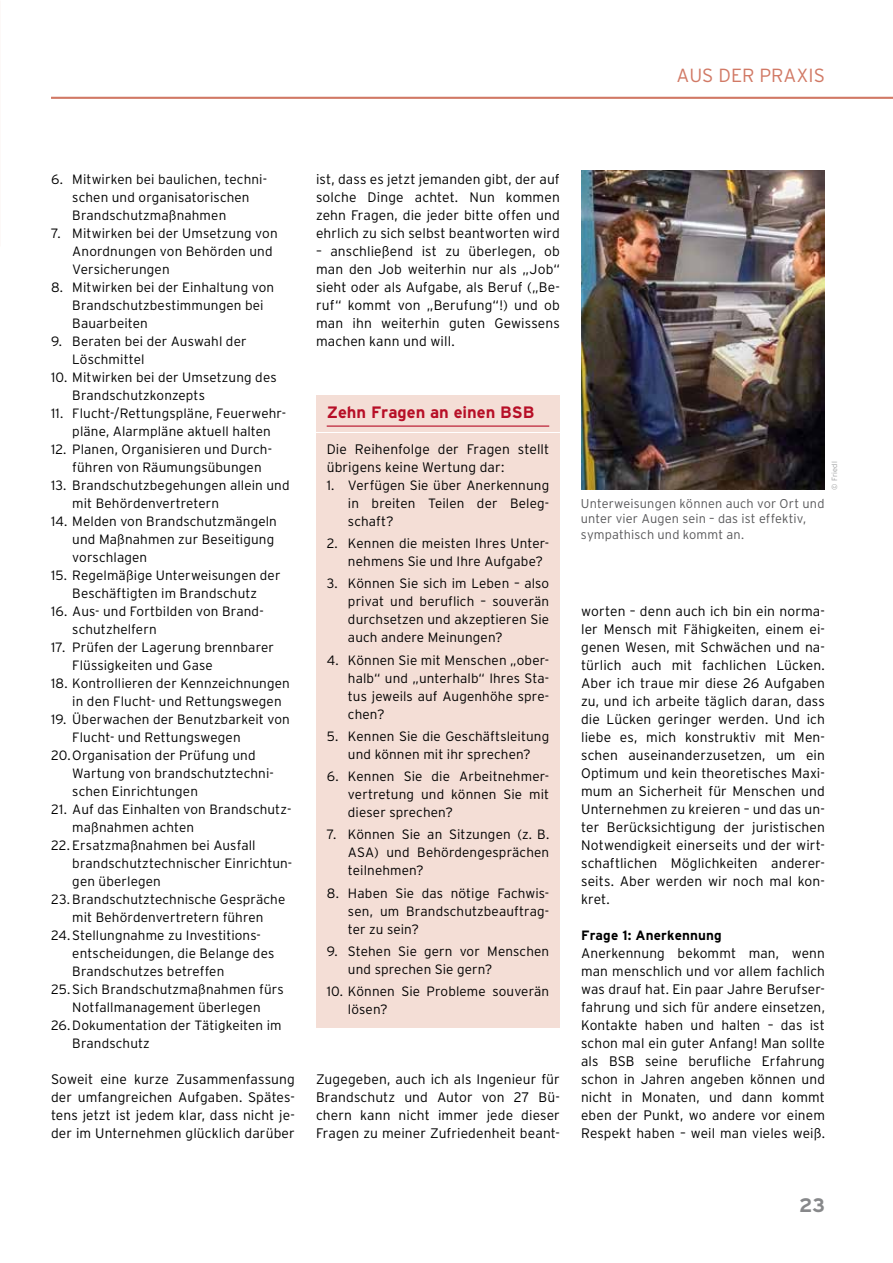
<style>
.page{position:relative;width:893px;height:1263px;background:#fff}
.page>*{position:absolute;margin:0;border:0;box-sizing:border-box;transform-origin:0 0}
.t1{font:700 19.5px "Interstate CV";color:#87888a}
.t2{font:19.05px "Interstate CV Light";color:#d17965}
.t3{font:700 16.5px "Interstate CV";color:#b70f27}
.t4{font:13.8px/18px "Interstate CV Light";letter-spacing:.005em;color:#000;text-align:justify}
.t5{font:13.5px/18px "Interstate CV Light";letter-spacing:.01em;color:#000}
.t6{font:700 13.5px "Interstate CV";letter-spacing:.01em;color:#000}
.t7{font:12.75px/15.8px "Interstate CV Light";letter-spacing:.01em;color:#58585a}
.t8{font:7.5px "Interstate CV Light";letter-spacing:.02em;color:#9c9e9f}
</style>
<div class="page">
<hr style="left:51px;top:97px;width:842px;height:2px;background:#d17965">
<div style="left:316px;top:395px;width:244px;height:37px;background:#f4ded6"></div>
<hr style="left:327px;top:425px;width:222px;height:2px;background:#b70f27">
<div style="left:316px;top:433px;width:244px;height:52px;background:#f4ded6"></div>
<div style="left:316px;top:469px;width:244px;height:70px;background:#f4ded6"></div>
<div style="left:316px;top:528px;width:244px;height:51px;background:#f4ded6"></div>
<div style="left:316px;top:568px;width:244px;height:88px;background:#f4ded6"></div>
<div style="left:316px;top:644px;width:244px;height:88px;background:#f4ded6"></div>
<div style="left:316px;top:720px;width:244px;height:52px;background:#f4ded6"></div>
<div style="left:316px;top:761px;width:244px;height:69px;background:#f4ded6"></div>
<div style="left:316px;top:819px;width:244px;height:70px;background:#f4ded6"></div>
<div style="left:316px;top:877px;width:244px;height:70px;background:#f4ded6"></div>
<div style="left:316px;top:935px;width:244px;height:52px;background:#f4ded6"></div>
<div style="left:316px;top:976px;width:244px;height:51px;background:#f4ded6"></div>
<img style="left:581px;top:171px;width:244px;height:319px">
<h2 class="t2" style="left:676px;top:64px;width:150px">AUS DER PRAXIS</h2>
<p class="t5" style="left:72px;top:170px;width:196px;text-indent:-21px">6. Mitwirken bei baulichen, techni&shy;schen und organisatorischen<br>Brandschutzmaßnahmen</p>
<p class="t5" style="left:72px;top:224px;width:207px;text-indent:-21px">7. Mitwirken bei der Umsetzung von<br>Anordnungen von Behörden und<br>Versicherungen</p>
<p class="t5" style="left:72px;top:278px;width:203px;text-indent:-21px">8. Mitwirken bei der Einhaltung von<br>Brandschutzbestimmungen bei<br>Bauarbeiten</p>
<p class="t5" style="left:72px;top:332px;width:176px;text-indent:-21px">9. Beraten bei der Auswahl der<br>Löschmittel</p>
<p class="t5" style="left:72px;top:368px;width:206px;text-indent:-21px">10. Mitwirken bei der Umsetzung des<br>Brandschutzkonzepts</p>
<p class="t5" style="left:51px;top:404px;width:236px;text-align:center">11. Flucht-/Rettungspläne, Feuerwehr&shy;pläne, Alarmpläne aktuell halten</p>
<p class="t5" style="left:72px;top:440px;width:200px;text-indent:-21px">12. Planen, Organisieren und Durch&shy;führen von Räumungsübungen</p>
<p class="t5" style="left:72px;top:476px;width:219px;text-indent:-21px">13. Brandschutzbegehungen allein und mit Behördenvertretern</p>
<p class="t5" style="left:72px;top:512px;width:206px;text-indent:-21px">14. Melden von Brandschutzmängeln und Maßnahmen zur Beseitigung vorschlagen</p>
<p class="t5" style="left:51px;top:566px;width:231px;text-align:center">15. Regelmäßige Unterweisungen der<br>Beschäftigten im Brandschutz</p>
<p class="t5" style="left:72px;top:602px;width:193px;text-indent:-21px">16. Aus- und Fortbilden von Brand&shy;schutzhelfern</p>
<p class="t5" style="left:72px;top:638px;width:203px;text-indent:-21px">17. Prüfen der Lagerung brennbarer<br>Flüssigkeiten und Gase</p>
<p class="t5" style="left:72px;top:674px;width:219px;text-indent:-21px">18. Kontrollieren der Kennzeichnungen in den Flucht- und Rettungswegen</p>
<p class="t5" style="left:51px;top:710px;width:240px">19. Überwachen der Benutzbarkeit von</p>
<p class="t5" style="left:72px;top:728px;width:170px">Flucht- und Rettungswegen</p>
<p class="t5" style="left:51px;top:746px;width:206px">20.Organisation der Prüfung und</p>
<p class="t5" style="left:72px;top:764px;width:203px">Wartung von brandschutztechni-</p>
<p class="t5" style="left:72px;top:782px;width:127px">schen Einrichtungen</p>
<p class="t5" style="left:72px;top:800px;width:221px;text-indent:-21px">21. Auf das Einhalten von Brandschutz&shy;maßnahmen achten</p>
<p class="t5" style="left:51px;top:836px;width:206px">22. Ersatzmaßnahmen bei Ausfall</p>
<p class="t5" style="left:72px;top:854px;width:221px">brandschutztechnischer Einrichtun-</p>
<p class="t5" style="left:72px;top:872px;width:90px">gen überlegen</p>
<p class="t5" style="left:51px;top:890px;width:236px">23.Brandschutztechnische Gespräche</p>
<p class="t5" style="left:72px;top:908px;width:193px">mit Behördenvertretern führen</p>
<p class="t5" style="left:51px;top:926px;width:210px">24.Stellungnahme zu Investitions-</p>
<p class="t5" style="left:72px;top:944px;width:204px">entscheidungen, die Belange des</p>
<p class="t5" style="left:72px;top:962px;width:154px">Brandschutzes betreffen</p>
<p class="t5" style="left:51px;top:980px;width:234px">25.Sich Brandschutzmaßnahmen fürs</p>
<p class="t5" style="left:72px;top:998px;width:190px">Notfallmanagement überlegen</p>
<p class="t5" style="left:51px;top:1016px;width:232px">26.Dokumentation der Tätigkeiten im</p>
<p class="t5" style="left:72px;top:1034px;width:79px">Brandschutz</p>
<p class="t4" style="left:51px;top:1070px;width:245px">Soweit eine kurze Zusammenfassung der umfangreichen Aufgaben. Spätes&shy;tens jetzt ist jedem klar, dass nicht je&shy;der im Unternehmen glücklich darüber</p>
<p class="t4" style="left:316px;top:170px;width:245px">ist, dass es jetzt jemanden gibt, der auf solche Dinge achtet. Nun kommen zehn Fragen, die jeder bitte offen und ehrlich zu sich selbst beantworten wird</p>
<p class="t4" style="left:316px;top:242px;width:245px">– anschließend ist zu überlegen, ob man den Job weiterhin nur als „Job“ sieht oder als Aufgabe, als Beruf („Be&shy;ruf“ kommt von „Berufung“!) und ob man ihn weiterhin guten Gewissens machen kann und will.</p>
<p class="t3" style="left:327px;top:403px;width:209px">Zehn Fragen an einen BSB</p>
<p class="t4" style="left:327px;top:440px;width:224px">Die Reihenfolge der Fragen stellt übrigens keine Wertung dar:</p>
<p class="t5" style="left:348px;top:476px;width:203px;text-align:justify;text-indent:-21px">1. Verfügen Sie über Anerkennung in breiten Teilen der Beleg&shy;schaft?</p>
<p class="t5" style="left:348px;top:534px;width:203px;text-indent:-21px">2. Kennen die meisten Ihres Unter&shy;nehmens Sie und Ihre Aufgabe?</p>
<p class="t5" style="left:348px;top:574px;width:203px;text-align:justify;text-indent:-21px">3. Können Sie sich im Leben – also privat und beruflich – souverän durchsetzen und akzeptieren Sie auch andere Meinungen?</p>
<p class="t5" style="left:348px;top:651px;width:203px;text-align:justify;text-indent:-21px">4. Können Sie mit Menschen „ober&shy;halb“ und „unterhalb“ Ihres Sta&shy;tus jeweils auf Augenhöhe spre&shy;chen?</p>
<p class="t5" style="left:327px;top:727px;width:224px;text-align:center">5. Kennen Sie die Geschäftsleitung und können mit ihr sprechen?</p>
<p class="t5" style="left:348px;top:767px;width:203px;text-align:justify;text-indent:-21px">6. Kennen Sie die Arbeitnehmer&shy;vertretung und können Sie mit dieser sprechen?</p>
<p class="t5" style="left:348px;top:825px;width:203px;text-align:justify;text-indent:-21px">7. Können Sie an Sitzungen (z. B.<br>ASA) und Behördengesprächen teilnehmen?</p>
<p class="t5" style="left:348px;top:884px;width:203px;text-align:justify;text-indent:-21px">8. Haben Sie das nötige Fachwis&shy;sen, um Brandschutzbeauftrag&shy;ter zu sein?</p>
<p class="t5" style="left:348px;top:942px;width:203px;text-indent:-21px">9. Stehen Sie gern vor Menschen und sprechen Sie gern?</p>
<p class="t5" style="left:348px;top:982px;width:203px;text-indent:-21px">10. Können Sie Probleme souverän lösen?</p>
<p class="t4" style="left:316px;top:1070px;width:245px">Zugegeben, auch ich als Ingenieur für Brandschutz und Autor von 27 Bü&shy;chern kann nicht immer jede dieser Fragen zu meiner Zufriedenheit beant-</p>
<p class="t7" style="left:581px;top:495px;width:245px">Unterweisungen können auch vor Ort und unter vier Augen sein – das ist effektiv, sympathisch und kommt an.</p>
<p class="t8" style="left:830px;top:490px;width:30px;rotate:-90deg">© Friedl</p>
<p class="t4" style="left:581px;top:602px;width:245px">worten – denn auch ich bin ein norma&shy;ler Mensch mit Fähigkeiten, einem ei&shy;genen Wesen, mit Schwächen und na&shy;türlich auch mit fachlichen Lücken.<br>Aber ich traue mir diese 26 Aufgaben zu, und ich arbeite täglich daran, dass die Lücken geringer werden. Und ich liebe es, mich konstruktiv mit Men&shy;schen auseinanderzusetzen, um ein Optimum und kein theoretisches Maxi&shy;mum an Sicherheit für Menschen und Unternehmen zu kreieren – und das un&shy;ter Berücksichtigung der juristischen Notwendigkeit einerseits und der wirt&shy;schaftlichen Möglichkeiten anderer&shy;seits. Aber werden wir noch mal kon&shy;kret.</p>
<p class="t6" style="left:581px;top:928px;width:142px">Frage 1: Anerkennung</p>
<p class="t4" style="left:581px;top:944px;width:245px">Anerkennung bekommt man, wenn man menschlich und vor allem fachlich was drauf hat. Ein paar Jahre Berufser&shy;fahrung und sich für andere einsetzen, Kontakte haben und halten – das ist schon mal ein guter Anfang! Man sollte als BSB seine berufliche Erfahrung schon in Jahren angeben können und nicht in Monaten, und dann kommt eben der Punkt, wo andere vor einem Respekt haben – weil man vieles weiß.</p>
<h1 class="t1" style="left:799px;top:1194px;width:27px">23</h1>
</div>
